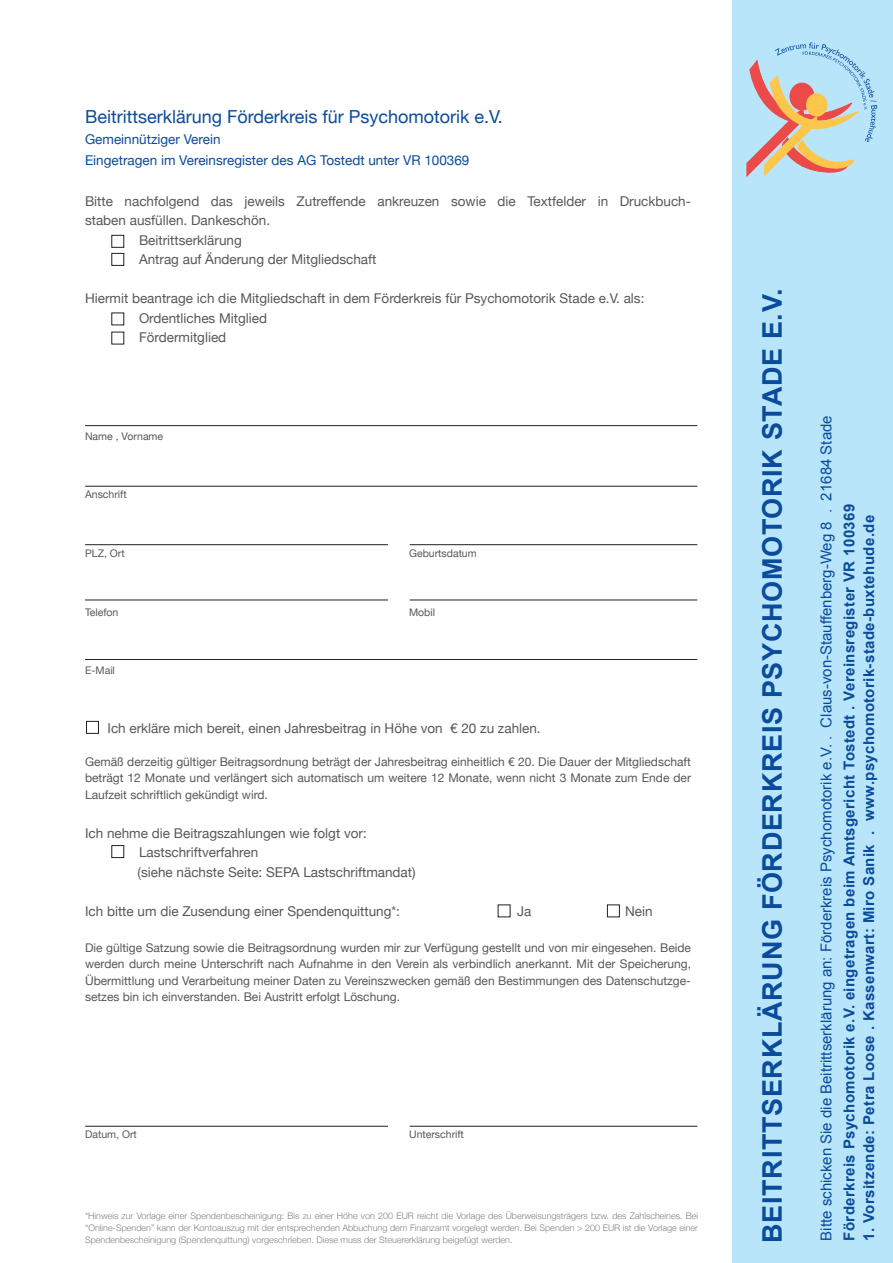
<style>
.page{position:relative;width:893px;height:1263px;background:#fff}
.page>*{position:absolute;margin:0;border:0;box-sizing:border-box;transform-origin:0 0}
.t1{font:700 27px "Arial";letter-spacing:.025em;color:#0a4b9b}
.t2{font:18px "Helvetica Neue";color:#0a4b9b}
.t3{font:700 15px "Arial";letter-spacing:.025em;color:#0a4b9b}
.t4{font:15px "Arial";color:#0a4b9b}
.t5{font:13.5px/19.5px "Helvetica Neue";color:#57585a}
.t6{font:13.5px/21px "Helvetica Neue";color:#0a4b9b}
.t7{font:12px/16.5px "Helvetica Neue";color:#57585a;text-align:justify}
.t8{font:10.5px "Helvetica Neue";color:#57585a}
.t9{font:300 9px/12px "Helvetica Neue";color:#808285;text-align:justify}
</style>
<div class="page">
<div style="left:111px;top:235px;width:13px;height:13px;border:1px solid #231f20"></div>
<div style="left:111px;top:253px;width:13px;height:13px;border:1px solid #231f20"></div>
<hr style="left:85px;top:425px;width:612px;height:1px;background:#231f20">
<hr style="left:85px;top:600px;width:303px;height:1px;background:#231f20">
<hr style="left:410px;top:600px;width:287px;height:1px;background:#231f20">
<div style="left:607px;top:904px;width:13px;height:13px;border:1px solid #231f20"></div>
<hr style="left:85px;top:1126px;width:303px;height:1px;background:#231f20">
<hr style="left:410px;top:1126px;width:287px;height:1px;background:#231f20">
<hr style="left:85px;top:486px;width:612px;height:1px;background:#231f20">
<div style="left:111px;top:845px;width:13px;height:13px;border:1px solid #231f20"></div>
<div style="left:732px;top:0;width:161px;height:1263px;background:#b9e5fa"></div>
<hr style="left:85px;top:659px;width:612px;height:1px;background:#231f20">
<hr style="left:85px;top:544px;width:303px;height:1px;background:#231f20">
<hr style="left:410px;top:544px;width:287px;height:1px;background:#231f20">
<div style="left:86px;top:721px;width:13px;height:13px;border:1px solid #231f20"></div>
<svg style="left:746px;top:42px;width:131px;height:135px"></svg>
<div style="left:806px;top:94px;width:21px;height:22px;background:#fec64a;border-radius:50%"></div>
<div style="left:806px;top:93px;width:21px;height:23px;border:1px solid #fec64a;border-radius:50%"></div>
<h2 class="t2" style="left:85px;top:106px;width:419px">Beitrittserklärung Förderkreis für Psychomotorik e.V.</h2>
<p class="t6" style="left:85px;top:129px;width:386px">Gemeinnütziger Verein<br>Eingetragen im Vereinsregister des AG Tostedt unter VR 100369</p>
<p class="t5" style="left:85px;top:191px;width:607px">Bitte nachfolgend das jeweils Zutreffende ankreuzen sowie die Textfelder in Druckbuch-</p>
<p class="t5" style="left:85px;top:211px;width:187px">staben ausfüllen. Dankeschön.</p>
<p class="t5" style="left:139px;top:230px;width:104px">Beitrittserklärung</p>
<p class="t5" style="left:139px;top:250px;width:239px">Antrag auf Änderung der Mitgliedschaft</p>
<p class="t5" style="left:139px;top:289px;width:507px;text-indent:-54px">Hiermit beantrage ich die Mitgliedschaft in dem Förderkreis für Psychomotorik Stade e.V. als:<br>Ordentliches Mitglied<br>Fördermitglied</p>
<p class="t8" style="left:85px;top:430px;width:80px">Name , Vorname</p>
<p class="t8" style="left:85px;top:488px;width:43px">Anschrift</p>
<p class="t8" style="left:85px;top:547px;width:41px">PLZ, Ort</p>
<p class="t8" style="left:409px;top:547px;width:69px">Geburtsdatum</p>
<p class="t8" style="left:85px;top:605px;width:35px">Telefon</p>
<p class="t8" style="left:409px;top:605px;width:28px">Mobil</p>
<p class="t8" style="left:85px;top:664px;width:31px">E-Mail</p>
<p class="t5" style="left:108px;top:718px;width:435px">Ich erkläre mich bereit, einen Jahresbeitrag in Höhe von € 20 zu zahlen.</p>
<p class="t7" style="left:85px;top:753px;width:607px">Gemäß derzeitig gültiger Beitragsordnung beträgt der Jahresbeitrag einheitlich € 20. Die Dauer der Mitgliedschaft beträgt 12 Monate und verlängert sich automatisch um weitere 12 Monate, wenn nicht 3 Monate zum Ende der Laufzeit schriftlich gekündigt wird.</p>
<p class="t5" style="left:138px;top:823px;width:280px;text-indent:-53px">Ich nehme die Beitragszahlungen wie folgt vor:<br>Lastschriftverfahren<br>(siehe nächste Seite: SEPA Lastschriftmandat)</p>
<p class="t5" style="left:85px;top:901px;width:316px">Ich bitte um die Zusendung einer Spendenquittung*:</p>
<p class="t5" style="left:517px;top:901px;width:16px">Ja</p>
<p class="t5" style="left:625px;top:901px;width:29px">Nein</p>
<p class="t7" style="left:85px;top:939px;width:607px">Die gültige Satzung sowie die Beitragsordnung wurden mir zur Verfügung gestellt und von mir eingesehen. Beide werden durch meine Unterschrift nach Aufnahme in den Verein als verbindlich anerkannt. Mit der Speicherung, Übermittlung und Verarbeitung meiner Daten zu Vereinszwecken gemäß den Bestimmungen des Datenschutzge&shy;setzes bin ich einverstanden. Bei Austritt erfolgt Löschung.</p>
<p class="t8" style="left:85px;top:1127px;width:53px">Datum, Ort</p>
<p class="t8" style="left:409px;top:1127px;width:56px">Unterschrift</p>
<p class="t9" style="left:85px;top:1209px;width:615px">*Hinweis zur Vorlage einer Spendenbescheinigung: Bis zu einer Höhe von 200 EUR reicht die Vorlage des Überweisungsträgers bzw. des Zahlscheines. Bei “Online-Spenden” kann der Kontoauszug mit der entsprechenden Abbuchung dem Finanzamt vorgelegt werden. Bei Spenden &gt; 200 EUR ist die Vorlage einer Spendenbescheinigung (Spendenquittung) vorgeschrieben. Diese muss der Steuererklärung beigefügt werden.</p>
<h1 class="t1" style="left:755px;top:1243px;width:956px;rotate:-90deg">BEITRITTSERKLÄRUNG FÖRDERKREIS PSYCHOMOTORIK STADE E.V.</h1>
<p class="t4" style="left:816px;top:1241px;width:827px;rotate:-90deg">Bitte schicken Sie die Beitrittserklärung an: Förderkreis Psychomotorik e.V. . Claus-von-Stauffenberg-Weg 8 . 21684 Stade</p>
<p class="t3" style="left:839px;top:1241px;width:738px;rotate:-90deg">Förderkreis Psychomotorik e.V. eingetragen beim Amtsgericht Tostedt . Vereinsregister VR 100369</p>
<p class="t3" style="left:859px;top:1241px;width:727px;rotate:-90deg">1. Vorsitzende: Petra Loose . Kassenwart: Miro Sanik . www.psychomotorik-stade-buxtehude.de</p>
</div>
